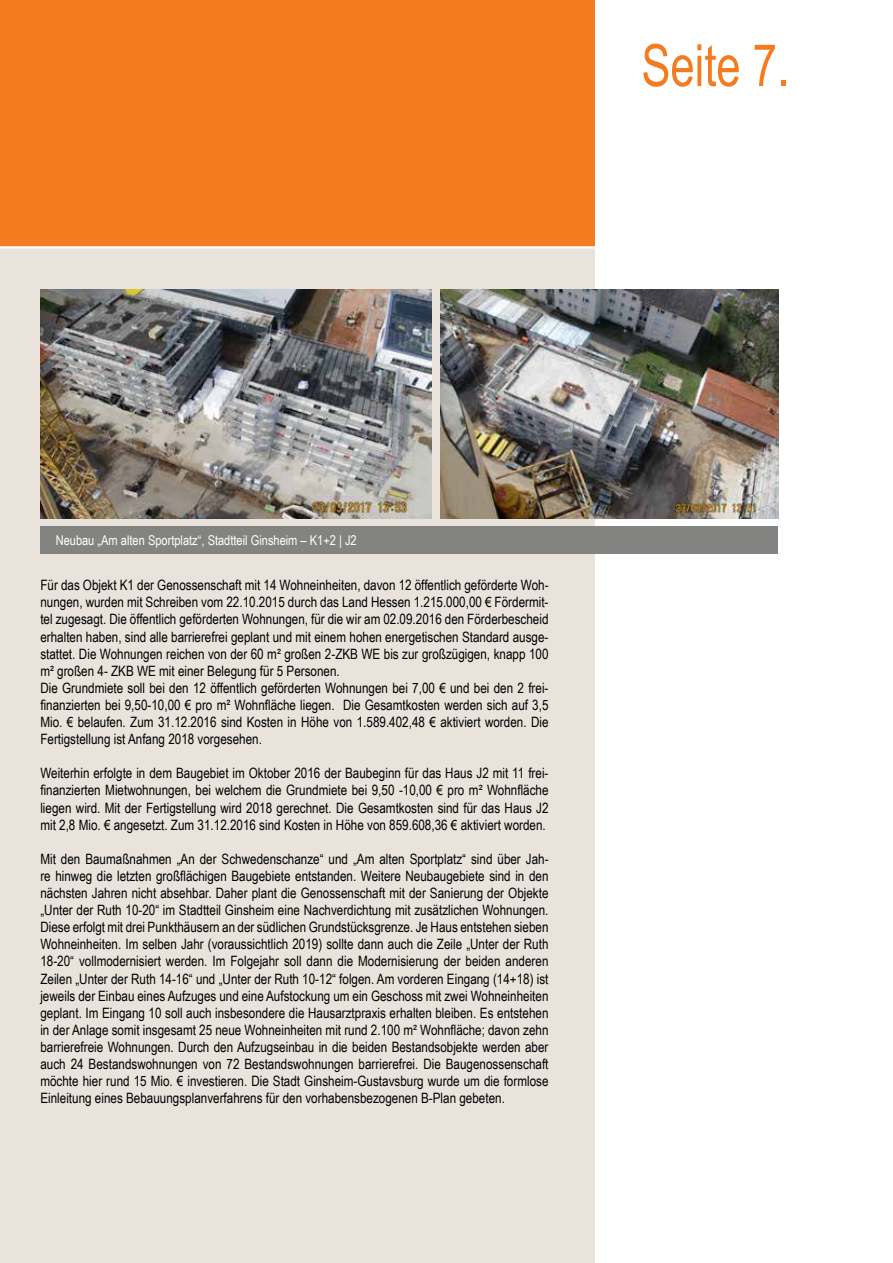
<style>
.page{position:relative;width:893px;height:1263px;background:#f47b20}
.page>*{position:absolute;margin:0;border:0;box-sizing:border-box;transform-origin:0 0}
.t1{font:58.35px "Arial Narrow";color:#f47b20;scale:.91 1}
.t2{font:14.25px/17.1px "Arial Narrow";color:#000;text-align:justify}
.t3{font:13.5px "Arial Narrow";color:#fff}
</style>
<div class="page">
<div style="left:0;top:248px;width:893px;height:1015px;background:#e9e3dc"></div>
<div style="left:595px;top:0;width:298px;height:1263px;background:#fff"></div>
<hr style="left:0;top:246px;width:893px;height:2px;background:#fff">
<img style="left:40px;top:289px;width:392px;height:229px">
<div style="left:40px;top:527px;width:738px;height:27px;background:#838381"></div>
<img style="left:440px;top:289px;width:338px;height:230px">
<h1 class="t1" style="left:641px;top:23px;width:164px">Seite 7.</h1>
<p class="t3" style="left:56px;top:530px;width:303px">Neubau „Am alten Sportplatz“, Stadtteil Ginsheim – K1+2 | J2</p>
<p class="t2" style="left:40px;top:576px;width:510px;text-align:left">Für das Objekt K1 der Genossenschaft mit 14 Wohneinheiten, davon 12 öffentlich geförderte Woh&shy;nungen, wurden mit Schreiben vom 22.10.2015 durch das Land Hessen 1.215.000,00 € Fördermit&shy;tel zugesagt. Die öffentlich geförderten Wohnungen, für die wir am 02.09.2016 den Förderbescheid erhalten haben, sind alle barrierefrei geplant und mit einem hohen energetischen Standard ausge&shy;stattet. Die Wohnungen reichen von der 60 m² großen 2-ZKB WE bis zur großzügigen, knapp 100 m² großen 4- ZKB WE mit einer Belegung für 5 Personen.<br>Die Grundmiete soll bei den 12 öffentlich geförderten Wohnungen bei 7,00 € und bei den 2 frei&shy;finanzierten bei 9,50-10,00 € pro m² Wohnfläche liegen. Die Gesamtkosten werden sich auf 3,5<br>Mio. € belaufen. Zum 31.12.2016 sind Kosten in Höhe von 1.589.402,48 € aktiviert worden. Die Fertigstellung ist Anfang 2018 vorgesehen.</p>
<p class="t2" style="left:40px;top:764px;width:510px">Weiterhin erfolgte in dem Baugebiet im Oktober 2016 der Baubeginn für das Haus J2 mit 11 frei&shy;finanzierten Mietwohnungen, bei welchem die Grundmiete bei 9,50 -10,00 € pro m² Wohnfläche liegen wird. Mit der Fertigstellung wird 2018 gerechnet. Die Gesamtkosten sind für das Haus J2 mit 2,8 Mio. € angesetzt. Zum 31.12.2016 sind Kosten in Höhe von 859.608,36 € aktiviert worden.</p>
<p class="t2" style="left:40px;top:850px;width:510px">Mit den Baumaßnahmen „An der Schwedenschanze“ und „Am alten Sportplatz“ sind über Jah&shy;re hinweg die letzten großflächigen Baugebiete entstanden. Weitere Neubaugebiete sind in den nächsten Jahren nicht absehbar. Daher plant die Genossenschaft mit der Sanierung der Objekte „Unter der Ruth 10-20“ im Stadtteil Ginsheim eine Nachverdichtung mit zusätzlichen Wohnungen.<br>Diese erfolgt mit drei Punkthäusern an der südlichen Grundstücksgrenze. Je Haus entstehen sieben Wohneinheiten. Im selben Jahr (voraussichtlich 2019) sollte dann auch die Zeile „Unter der Ruth 18-20“ vollmodernisiert werden. Im Folgejahr soll dann die Modernisierung der beiden anderen Zeilen „Unter der Ruth 14-16“ und „Unter der Ruth 10-12“ folgen. Am vorderen Eingang (14+18) ist jeweils der Einbau eines Aufzuges und eine Aufstockung um ein Geschoss mit zwei Wohneinheiten geplant. Im Eingang 10 soll auch insbesondere die Hausarztpraxis erhalten bleiben. Es entstehen in der Anlage somit insgesamt 25 neue Wohneinheiten mit rund 2.100 m² Wohnfläche; davon zehn barrierefreie Wohnungen. Durch den Aufzugseinbau in die beiden Bestandsobjekte werden aber auch 24 Bestandswohnungen von 72 Bestandswohnungen barrierefrei. Die Baugenossenschaft möchte hier rund 15 Mio. € investieren. Die Stadt Ginsheim-Gustavsburg wurde um die formlose Einleitung eines Bebauungsplanverfahrens für den vorhabensbezogenen B-Plan gebeten.</p>
</div>
